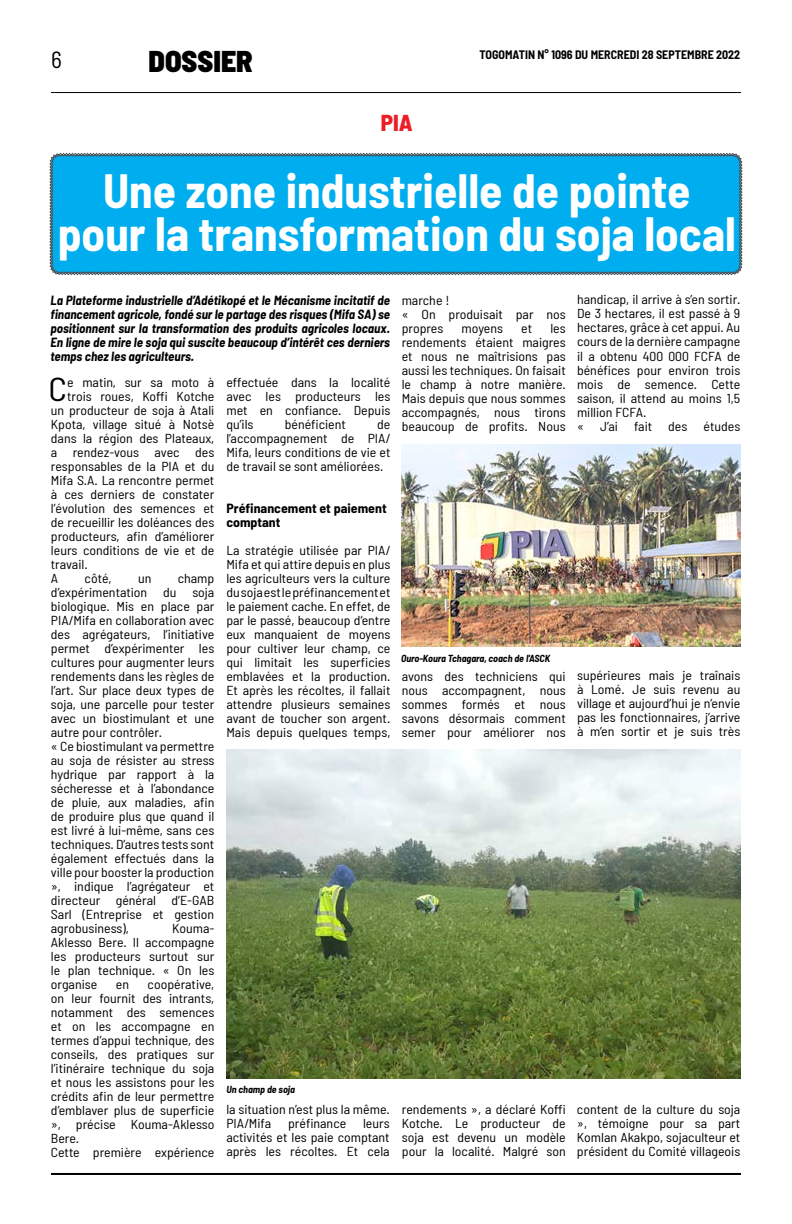
<style>
.page{position:relative;width:792px;height:1224px;background:#fff}
.page>*{position:absolute;margin:0;border:0;box-sizing:border-box;transform-origin:0 0}
.t1{font:700 semi-condensed 47px/43px "Barlow";color:#fff;text-align:center}
.t2{font:semi-condensed 33px "Barlow";color:#000;scale:1.07 1}
.t3{font:900 semi-condensed 30px "Barlow";color:#000}
.t4{font:semi-condensed 23.3px "Barlow";color:#000}
.t5{font:800 semi-condensed 23px "Barlow";color:#ed1d24}
.t6{font:semi-condensed 13px/14px "Barlow";color:#000;text-align:justify;scale:1.07 1}
.t7{font:italic 700 semi-condensed 13px/14.1px "Barlow";color:#000;text-align:justify}
.t8{font:700 semi-condensed 13px/14px "Barlow";color:#000;scale:1.07 1}
.t9{font:700 semi-condensed 12px "Barlow";color:#000}
.t10{font:italic 700 semi-condensed 10px "Barlow";color:#000}
</style>
<div class="page">
<hr style="left:51px;top:1173px;width:690px;height:2px;background:#000">
<hr style="left:51px;top:92px;width:690px;height:1px;background:#000">
<div style="left:50px;top:153px;width:692px;height:122px;background:#00aeef"></div>
<img style="left:226px;top:749px;width:514px;height:329px">
<img style="left:401px;top:444px;width:339px;height:202px">
<h3 class="t4" style="left:51px;top:45px;width:12px">6</h3>
<p class="t9" style="left:480px;top:48px;width:262px">TOGOMATIN N° 1096 DU MERCREDI 28 SEPTEMBRE 2022</p>
<h3 class="t3" style="left:149px;top:43px;width:106px">DOSSIER</h3>
<h3 class="t5" style="left:381px;top:108px;width:33px">PIA</h3>
<h1 class="t1" style="left:58px;top:168px;width:680px">Une zone industrielle de pointe pour la transformation du soja local</h1>
<p class="t7" style="left:50px;top:293px;width:341px">La Plateforme industrielle d’Adétikopé et le Mécanisme incitatif de financement agricole, fondé sur le partage des risques (Mifa SA) se positionnent sur la transformation des produits agricoles locaux.<br>En ligne de mire le soja qui suscite beaucoup d’intérêt ces derniers temps chez les agriculteurs.</p>
<p class="t6" style="left:577px;top:292px;width:154px;text-align:left">handicap, il arrive à s’en sortir.<br>De 3 hectares, il est passé à 9 hectares, grâce à cet appui. Au cours de la dernière campagne il a obtenu 400 000 FCFA de bénéfices pour environ trois mois de semence. Cette saison, il attend au moins 1,5 million FCFA.<br>« J’ai fait des études</p>
<p class="t6" style="left:402px;top:293px;width:155px;text-align:left">marche !<br>« On produisait par nos propres</p>
<p class="t6" style="left:402px;top:321px;width:155px;text-indent:149px">les rendements étaient maigres et nous ne maîtrisions pas aussi les techniques. On faisait le champ à notre manière.<br>Mais depuis que nous sommes accompagnés, nous tirons beaucoup de profits. Nous</p>
<p class="t6" style="left:462px;top:321px;width:40px">moyens</p>
<p class="t6" style="left:521px;top:321px;width:12px">et</p>
<h2 class="t2" style="left:49px;top:369px;width:19px">C</h2>
<p class="t6" style="left:67px;top:375px;width:139px">e matin, sur sa moto à</p>
<p class="t6" style="left:226px;top:375px;width:155px">effectuée dans la localité avec les producteurs les met en confiance. Depuis qu’ils</p>
<p class="t6" style="left:67px;top:389px;width:139px">trois roues, Koffi Kotche</p>
<p class="t6" style="left:51px;top:403px;width:154px">un producteur de soja à Atali</p>
<p class="t6" style="left:51px;top:417px;width:154px">Kpota, village situé à Notsè</p>
<p class="t6" style="left:51px;top:431px;width:154px">dans la région des Plateaux,</p>
<p class="t6" style="left:51px;top:445px;width:154px">a rendez-vous avec des</p>
<p class="t6" style="left:51px;top:459px;width:154px">responsables de la PIA et du</p>
<p class="t6" style="left:51px;top:473px;width:154px">Mifa S.A. La rencontre permet</p>
<p class="t6" style="left:51px;top:487px;width:154px">à ces derniers de constater</p>
<p class="t6" style="left:51px;top:501px;width:154px">l’évolution des semences et</p>
<p class="t6" style="left:51px;top:515px;width:154px">de recueillir les doléances des</p>
<p class="t6" style="left:51px;top:529px;width:154px">producteurs, afin d’améliorer</p>
<p class="t6" style="left:51px;top:543px;width:154px">leurs conditions de vie et de</p>
<p class="t6" style="left:51px;top:557px;width:36px">travail.</p>
<p class="t6" style="left:51px;top:571px;width:8px">A</p>
<p class="t6" style="left:85px;top:571px;width:27px">côté,</p>
<p class="t6" style="left:138px;top:571px;width:14px">un</p>
<p class="t6" style="left:285px;top:417px;width:59px">bénéficient</p>
<p class="t6" style="left:226px;top:417px;width:155px;text-indent:151px">de l’accompagnement de PIA/ Mifa, leurs conditions de vie et de travail se sont améliorées.</p>
<p class="t8" style="left:226px;top:501px;width:151px">Préfinancement et paiement comptant</p>
<p class="t6" style="left:226px;top:543px;width:155px">La stratégie utilisée par PIA/ Mifa et qui attire depuis en plus les agriculteurs vers la culture du soja est le préfinancement et le paiement cache. En effet, de par le passé, beaucoup d’entre eux manquaient de moyens pour cultiver leur champ, ce qui limitait les superficies emblavées et la production.<br>Et après les récoltes, il fallait attendre plusieurs semaines avant de toucher son argent.<br>Mais depuis quelques temps,</p>
<p class="t6" style="left:51px;top:571px;width:154px;text-align:left;text-indent:127px">champ d’expérimentation du soja biologique. Mis en place par<br>PIA/Mifa en collaboration avec des agrégateurs, l’initiative permet d’expérimenter les cultures pour augmenter leurs rendements dans les règles de l’art. Sur place deux types de soja, une parcelle pour tester avec un biostimulant et une autre pour contrôler.<br>« Ce biostimulant va permettre au soja de résister au stress hydrique par rapport à la sécheresse et à l’abondance de pluie, aux maladies, afin de produire plus que quand il est livré à lui-même, sans ces techniques. D’autres tests sont également effectués dans la ville pour booster la production », indique l’agrégateur et directeur général d’E-GAB<br>Sarl (Entreprise et gestion agrobusiness),</p>
<p class="t10" style="left:401px;top:652px;width:151px">Ouro-Koura Tchagara, coach de l'ASCK</p>
<p class="t6" style="left:577px;top:668px;width:154px">supérieures mais je traînais à Lomé. Je suis revenu au village et aujourd’hui je n’envie pas les fonctionnaires, j’arrive à m’en sortir et je suis très</p>
<p class="t6" style="left:402px;top:669px;width:155px">avons des techniciens qui nous accompagnent, nous sommes formés et nous savons désormais comment semer pour améliorer nos</p>
<p class="t6" style="left:51px;top:921px;width:154px;text-indent:121px">Kouma-Aklesso Bere. Il accompagne les producteurs surtout sur le plan technique. « On les organise</p>
<p class="t6" style="left:51px;top:977px;width:154px;text-align:left;text-indent:97px">coopérative, on leur fournit des intrants, notamment des semences et on les accompagne en termes d’appui technique, des conseils, des pratiques sur l’itinéraire technique du soja et nous les assistons pour les crédits afin de leur permettre d’emblaver plus de superficie », précise Kouma-Aklesso<br>Bere.<br>Cette première expérience</p>
<p class="t6" style="left:116px;top:977px;width:14px">en</p>
<p class="t10" style="left:226px;top:1084px;width:70px">Un champ de soja</p>
<p class="t6" style="left:577px;top:1102px;width:154px">content de la culture du soja », témoigne pour sa part Komlan Akakpo, sojaculteur et président du Comité villageois</p>
<p class="t6" style="left:402px;top:1102px;width:155px">rendements », a déclaré Koffi Kotche. Le producteur de soja est devenu un modèle pour la localité. Malgré son</p>
<p class="t6" style="left:226px;top:1102px;width:154px">la situation n’est plus la même.<br>PIA/Mifa</p>
<p class="t6" style="left:288px;top:1116px;width:56px">préfinance</p>
<p class="t6" style="left:226px;top:1116px;width:154px;text-indent:137px">leurs activités et les paie comptant après les récoltes. Et cela</p>
</div>
